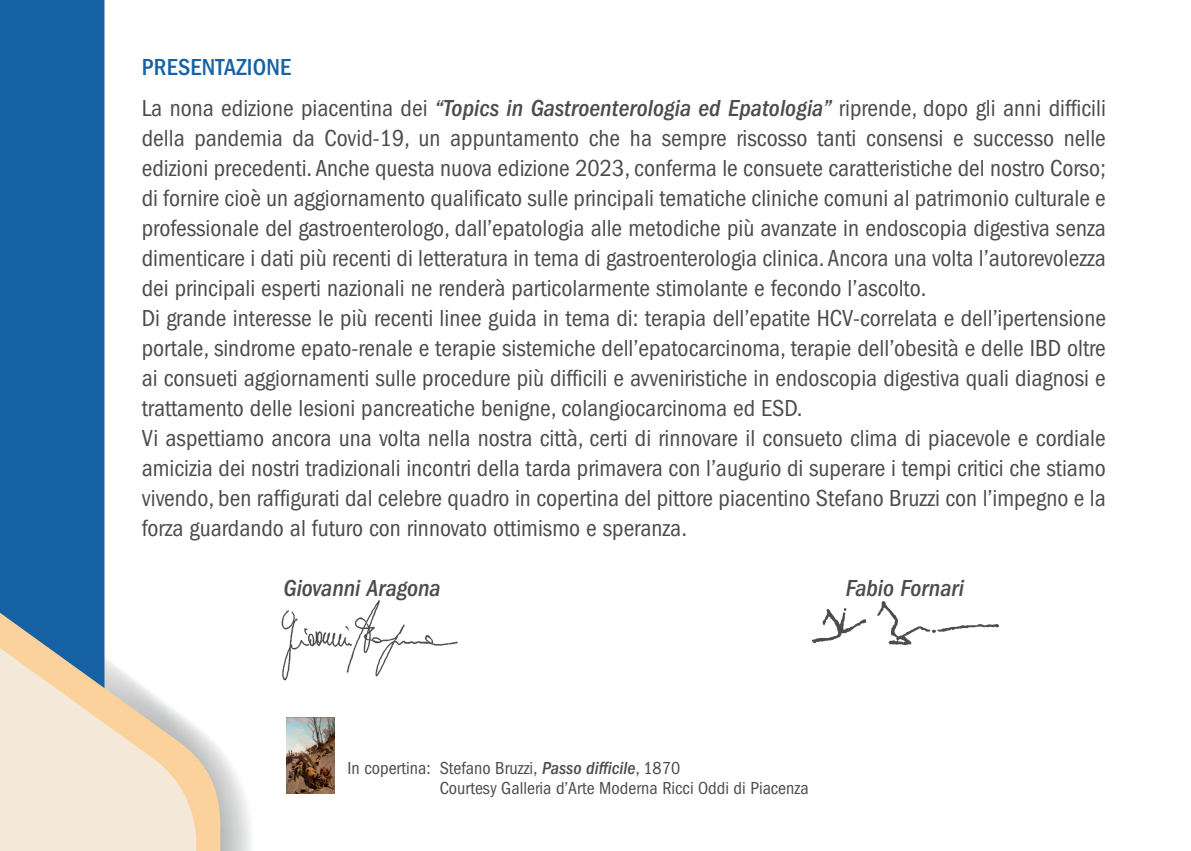
<style>
.page{position:relative;width:1191px;height:851px;background:#fff}
.page>*{position:absolute;margin:0;border:0;box-sizing:border-box;transform-origin:0 0}
.t1{font:condensed 24px/30px "Franklin Gothic";color:#4b4c4d}
.t2{font:italic 500 condensed 24px "Franklin Gothic";color:#4b4c4d}
.t3{font:condensed 18px/20px "Franklin Gothic";color:#4b4c4d}
.s1{font-weight:500;color:#1662a4}
.s2{font-weight:500;font-style:italic}
</style>
<div class="page">
<img style="left:104px;top:577px;width:147px;height:273px">
<div style="left:0;top:0;width:104px;height:599px;background:#1561a3"></div>
<svg style="left:0;top:599px;width:220px;height:251px;fill:#f4e8d9"></svg>
<img style="left:286px;top:717px;width:48px;height:76px">
<img style="left:281px;top:600px;width:177px;height:81px">
<img style="left:811px;top:601px;width:188px;height:45px">
<p class="t1" style="left:142px;top:46px;width:965px;line-height:41.4px"><span class="s1">PRESENTAZIONE<br></span>La nona edizione piacentina dei <span class="s2">“Topics in Gastroenterologia ed Epatologia”</span> riprende, dopo gli anni difficili</p>
<p class="t1" style="left:142px;top:123px;width:965px">della pandemia da Covid-19, un appuntamento che ha sempre riscosso tanti consensi e successo nelle edizioni precedenti. Anche questa nuova edizione 2023, conferma le consuete caratteristiche del nostro Corso; di fornire cioè un aggiornamento qualificato sulle principali tematiche cliniche comuni al patrimonio culturale e professionale del gastroenterologo, dall’epatologia alle metodiche più avanzate in endoscopia digestiva senza dimenticare i dati più recenti di letteratura in tema di gastroenterologia clinica. Ancora una volta l’autorevolezza dei principali esperti nazionali ne renderà particolarmente stimolante e fecondo l’ascolto.<br>Di grande interesse le più recenti linee guida in tema di: terapia dell’epatite HCV-correlata e dell’ipertensione portale, sindrome epato-renale e terapie sistemiche dell’epatocarcinoma, terapie dell’obesità e delle IBD oltre ai consueti aggiornamenti sulle procedure più difficili e avveniristiche in endoscopia digestiva quali diagnosi e trattamento delle lesioni pancreatiche benigne, colangiocarcinoma ed ESD.<br>Vi aspettiamo ancora una volta nella nostra città, certi di rinnovare il consueto clima di piacevole e cordiale amicizia dei nostri tradizionali incontri della tarda primavera con l’augurio di superare i tempi critici che stiamo vivendo, ben raffigurati dal celebre quadro in copertina del pittore piacentino Stefano Bruzzi con l’impegno e la forza guardando al futuro con rinnovato ottimismo e speranza.</p>
<p class="t2" style="left:283px;top:575px;width:159px">Giovanni Aragona</p>
<p class="t2" style="left:846px;top:575px;width:120px">Fabio Fornari</p>
<p class="t3" style="left:440px;top:758px;width:370px;text-indent:-92px">In copertina: Stefano Bruzzi, <span class="s2">Passo difficile</span>, 1870<br>Courtesy Galleria d’Arte Moderna Ricci Oddi di Piacenza</p>
</div>
